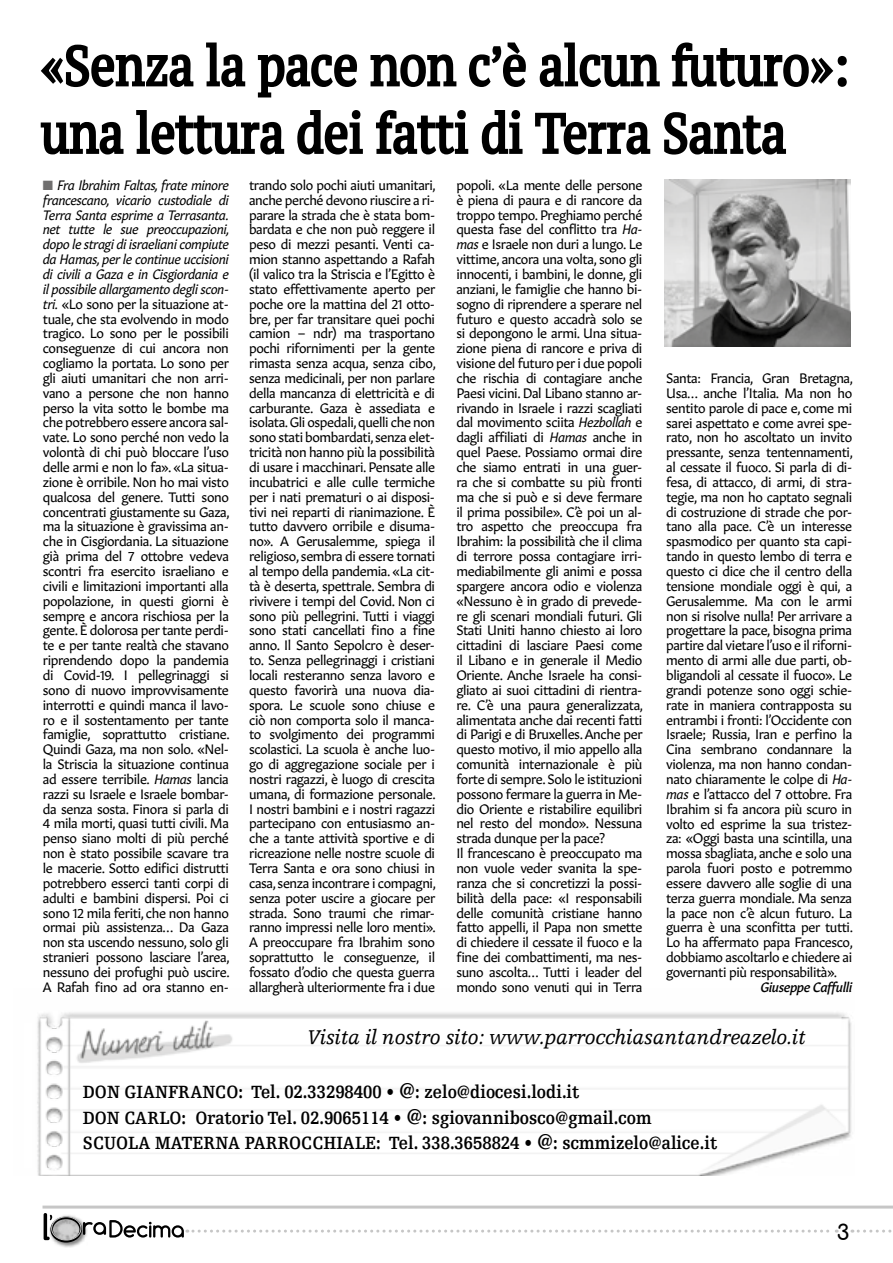
<style>
.page{position:relative;width:893px;height:1263px;background:#fff}
.page>*{position:absolute;margin:0;border:0;box-sizing:border-box;transform-origin:0 0}
.t1{font:700 21.15px "Comfortaa";color:#000}
.t2{font:italic 21px "Egyptienne FLT Std";letter-spacing:-.01em;color:#000;scale:.93 1}
.t3{font:700 18.75px/25.5px "Egyptienne FLT Std";color:#000;scale:.89 1}
.t4{font:13.5px/14.9px "Gitan Latn";letter-spacing:-.03em;color:#000;text-align:justify}
.t5{font:13.5px "Gitan Latn Me It";letter-spacing:-.03em;color:#000}
.s1{color:#706f6f}
.s2{font-style:italic}
.s3{font-size:22.5px}
</style>
<div class="page">
<div style="left:49px;top:1215px;width:39px;height:33px;background:#000;opacity:.75"></div>
<img style="left:52px;top:1218px;width:29px;height:23px">
<div style="left:50px;top:1216px;width:32px;height:26px;border:3px solid #000;border-radius:50%"></div>
<div style="left:52px;top:1217px;width:29px;height:23px;border:1px solid #c6c6c6;border-radius:50%"></div>
<svg style="left:44px;top:1213px;width:8px;height:27px"></svg>
<svg style="left:83px;top:1220px;width:754px;height:17px"></svg>
<hr style="left:43px;top:1205px;width:850px;height:3px;background:#c6c6c6">
<svg style="left:852px;top:1229px;width:40px;height:3px"></svg>
<img style="left:37px;top:1012px;width:815px;height:164px">
<svg style="left:40px;top:110px;width:746px;height:45px"></svg>
<svg style="left:40px;top:42px;width:807px;height:56px"></svg>
<img style="left:665px;top:180px;width:185px;height:167px">
<p class="t4" style="left:43px;top:176px;width:188px"><span class="s1">■</span> <span class="s2">Fra Ibrahim Faltas, frate minore francescano, vicario custodiale di Terra Santa esprime a Terrasanta. net tutte le sue preoccupazioni, dopo le stragi di israeliani compiute da Hamas, per le continue uccisioni di civili a Gaza e in Cisgiordania e il possibile allargamento degli scon&shy;tri.</span> «Lo sono per la situazione at&shy;tuale, che sta evolvendo in modo tragico. Lo sono per le possibili conseguenze di cui ancora non cogliamo la portata. Lo sono per gli aiuti umanitari che non arri&shy;vano a persone che non hanno perso la vita sotto le bombe ma che potrebbero essere ancora sal&shy;vate. Lo sono perché non vedo la volontà di chi può bloccare l’uso delle armi e non lo fa». «La situa&shy;zione è orribile. Non ho mai visto qualcosa del genere. Tutti sono concentrati giustamente su Gaza, ma la situazione è gravissima an&shy;che in Cisgiordania. La situazione già prima del 7 ottobre vedeva scontri fra esercito israeliano e civili e limitazioni importanti alla popolazione, in questi giorni è sempre e ancora rischiosa per la gente. È dolorosa per tante perdi&shy;te e per tante realtà che stavano riprendendo dopo la pandemia di Covid-19. I pellegrinaggi si sono di nuovo improvvisamente interrotti e quindi manca il lavo&shy;ro e il sostentamento per tante famiglie, soprattutto cristiane.<br>Quindi Gaza, ma non solo. «Nel&shy;la Striscia la situazione continua ad essere terribile. <span class="s2">Hamas</span> lancia razzi su Israele e Israele bombar&shy;da senza sosta. Finora si parla di 4 mila morti, quasi tutti civili. Ma penso siano molti di più perché non è stato possibile scavare tra le macerie. Sotto edifici distrutti potrebbero esserci tanti corpi di adulti e bambini dispersi. Poi ci sono 12 mila feriti, che non hanno ormai più assistenza… Da Gaza non sta uscendo nessuno, solo gli stranieri possono lasciare l’area, nessuno dei profughi può uscire.<br>A Rafah fino ad ora stanno en-</p>
<p class="t4" style="left:249px;top:176px;width:188px">trando solo pochi aiuti umanitari, anche perché devono riuscire a ri&shy;parare la strada che è stata bom&shy;bardata e che non può reggere il peso di mezzi pesanti. Venti ca&shy;mion stanno aspettando a Rafah (il valico tra la Striscia e l’Egitto è stato effettivamente aperto per poche ore la mattina del 21 otto&shy;bre, per far transitare quei pochi camion – ndr) ma trasportano pochi rifornimenti per la gente rimasta senza acqua, senza cibo, senza medicinali, per non parlare della mancanza di elettricità e di carburante. Gaza è assediata e isolata. Gli ospedali, quelli che non sono stati bombardati, senza elet&shy;tricità non hanno più la possibilità di usare i macchinari. Pensate alle incubatrici e alle culle termiche per i nati prematuri o ai disposi&shy;tivi nei reparti di rianimazione. È tutto davvero orribile e disuma&shy;no». A Gerusalemme, spiega il religioso, sembra di essere tornati al tempo della pandemia. «La cit&shy;tà è deserta, spettrale. Sembra di rivivere i tempi del Covid. Non ci sono più pellegrini. Tutti i viaggi sono stati cancellati fino a fine anno. Il Santo Sepolcro è deser&shy;to. Senza pellegrinaggi i cristiani locali resteranno senza lavoro e questo favorirà una nuova dia&shy;spora. Le scuole sono chiuse e ciò non comporta solo il manca&shy;to svolgimento dei programmi scolastici. La scuola è anche luo&shy;go di aggregazione sociale per i nostri ragazzi, è luogo di crescita umana, di formazione personale.<br>I nostri bambini e i nostri ragazzi partecipano con entusiasmo an&shy;che a tante attività sportive e di ricreazione nelle nostre scuole di Terra Santa e ora sono chiusi in casa, senza incontrare i compagni, senza poter uscire a giocare per strada. Sono traumi che rimar&shy;ranno impressi nelle loro menti».<br>A preoccupare fra Ibrahim sono soprattutto le conseguenze, il fossato d’odio che questa guerra allargherà ulteriormente fra i due</p>
<p class="t4" style="left:456px;top:176px;width:188px;text-align:left">popoli. «La mente delle persone è piena di paura e di rancore da troppo tempo. Preghiamo perché questa fase del conflitto tra <span class="s2">Ha&shy;mas</span> e Israele non duri a lungo. Le vittime, ancora una volta, sono gli innocenti, i bambini, le donne, gli anziani, le famiglie che hanno bi&shy;sogno di riprendere a sperare nel futuro e questo accadrà solo se si depongono le armi. Una situa&shy;zione piena di rancore e priva di visione del futuro per i due popoli che rischia di contagiare anche<br>Paesi vicini. Dal Libano stanno ar&shy;rivando in Israele i razzi scagliati dal movimento sciita <span class="s2">Hezbollah</span> e dagli affiliati di <span class="s2">Hamas</span> anche in quel Paese. Possiamo ormai dire che siamo entrati in una guer&shy;ra che si combatte su più fronti ma che si può e si deve fermare il prima possibile». C’è poi un al&shy;tro aspetto che preoccupa fra<br>Ibrahim: la possibilità che il clima di terrore possa contagiare irri&shy;mediabilmente gli animi e possa spargere ancora odio e violenza «Nessuno è in grado di prevede&shy;re gli scenari mondiali futuri. Gli<br>Stati Uniti hanno chiesto ai loro cittadini di lasciare Paesi come il Libano e in generale il Medio<br>Oriente. Anche Israele ha consi&shy;gliato ai suoi cittadini di rientra&shy;re. C’è una paura generalizzata, alimentata anche dai recenti fatti di Parigi e di Bruxelles. Anche per questo motivo, il mio appello alla comunità internazionale è più forte di sempre. Solo le istituzioni possono fermare la guerra in Me&shy;dio Oriente e ristabilire equilibri nel resto del mondo». Nessuna strada dunque per la pace?<br>Il francescano è preoccupato ma non vuole veder svanita la spe&shy;ranza che si concretizzi la possi&shy;bilità della pace: «I responsabili delle comunità cristiane hanno fatto appelli, il Papa non smette di chiedere il cessate il fuoco e la fine dei combattimenti, ma nes&shy;suno ascolta… Tutti i leader del mondo sono venuti qui in Terra</p>
<p class="t4" style="left:666px;top:370px;width:188px">Santa: Francia, Gran Bretagna, Usa… anche l’Italia. Ma non ho sentito parole di pace e, come mi sarei aspettato e come avrei spe&shy;rato, non ho ascoltato un invito pressante, senza tentennamenti, al cessate il fuoco. Si parla di di&shy;fesa, di attacco, di armi, di stra&shy;tegie, ma non ho captato segnali di costruzione di strade che por&shy;tano alla pace. C’è un interesse spasmodico per quanto sta capi&shy;tando in questo lembo di terra e questo ci dice che il centro della tensione mondiale oggi è qui, a Gerusalemme. Ma con le armi non si risolve nulla! Per arrivare a progettare la pace, bisogna prima partire dal vietare l’uso e il riforni&shy;mento di armi alle due parti, ob&shy;bligandoli al cessate il fuoco». Le grandi potenze sono oggi schie&shy;rate in maniera contrapposta su entrambi i fronti: l’Occidente con Israele; Russia, Iran e perfino la Cina sembrano condannare la violenza, ma non hanno condan&shy;nato chiaramente le colpe di <span class="s2">Ha&shy;mas</span> e l’attacco del 7 ottobre. Fra Ibrahim si fa ancora più scuro in volto ed esprime la sua tristez&shy;za: «Oggi basta una scintilla, una mossa sbagliata, anche e solo una parola fuori posto e potremmo essere davvero alle soglie di una terza guerra mondiale. Ma senza la pace non c’è alcun futuro. La guerra è una sconfitta per tutti.<br>Lo ha affermato papa Francesco, dobbiamo ascoltarlo e chiedere ai governanti più responsabilità».</p>
<p class="t5" style="left:760px;top:976px;width:93px">Giuseppe Caffulli</p>
<h2 class="t2" style="left:307px;top:1025px;width:538px">Visita il nostro sito: www.parrocchiasantandreazelo.it</h2>
<h3 class="t3" style="left:83px;top:1079px;width:714px">DON GIANFRANCO: Tel. 02.33298400 • <span class="s3">@</span>: zelo@diocesi.lodi.it<br>DON CARLO: Oratorio Tel. 02.9065114 • <span class="s3">@</span>: sgiovannibosco@gmail.com<br>SCUOLA MATERNA PARROCCHIALE: Tel. 338.3658824 • <span class="s3">@</span>: scmmizelo@alice.it</h3>
<h1 class="t1" style="left:837px;top:1213px;width:14px">3</h1>
</div>
